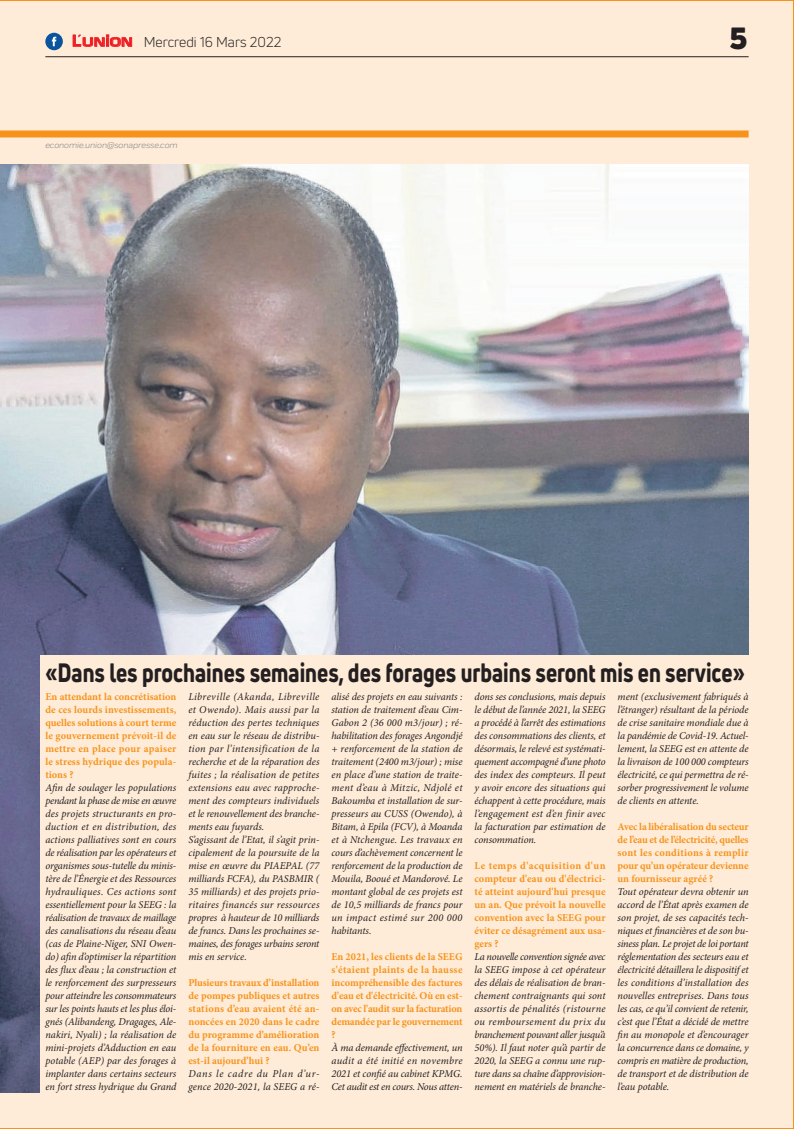
<style>
.page{position:relative;width:794px;height:1129px;background:#fff}
.page>*{position:absolute;margin:0;border:0;box-sizing:border-box;transform-origin:0 0}
.t1{font:900 30px "Uni Neue";color:#231f20}
.t2{font:800 26px "Uni Neue";color:#231f20;scale:.81 1}
.t3{font:14px "Uni Neue";color:#231f20}
.t4{font:italic 10.5px/13px "Minion Pro";color:#231f20;text-align:justify}
.t5{font:700 10.5px/13px "Minion Pro";color:#f7931d;text-align:justify}
.t6{font:italic 9px "Praktika";color:#818386}
.s1{font-family:"Eurostile";font-weight:600;font-size:15px;color:#ee1d23}
.s2{font-family:"Eurostile";font-weight:600;font-size:11.4px;color:#ee1d23}
</style>
<div class="page">
<div style="left:0;top:0;width:794px;height:1128px;background:#feecd8"></div>
<img style="left:0;top:164px;width:748px;height:927px">
<div style="left:40px;top:655px;width:714px;height:439px;background:#feecd8"></div>
<hr style="left:45px;top:56px;width:703px;height:1px;background:#231f20">
<div style="left:0;top:130px;width:748px;height:7px;background:#f7931d"></div>
<svg style="left:72px;top:34px;width:60px;height:13px"></svg>
<div style="left:45px;top:33px;width:18px;height:17px;background:#08549e;border-radius:50%"></div>
<svg style="left:52px;top:37px;width:4px;height:9px"></svg>
<h3 class="t3" style="left:72px;top:33px;width:211px"><span class="s1">L</span><span class="s2">UNION</span> Mercredi 16 Mars 2022</h3>
<p class="t6" style="left:45px;top:139px;width:134px">economie.union@sonapresse.com</p>
<h1 class="t1" style="left:729px;top:17px;width:19px">5</h1>
<h2 class="t2" style="left:45px;top:655px;width:865px">«Dans les prochaines semaines, des forages urbains seront mis en service»</h2>
<p class="t5" style="left:45px;top:689px;width:132px">En attendant la concrétisation de ces lourds investissements, quelles solutions à court terme le gouvernement prévoit-il de mettre en place pour apaiser le stress hydrique des popula&shy;tions ?</p>
<p class="t4" style="left:45px;top:780px;width:133px">Afin de soulager les populations pendant la phase de mise en œuvre des projets structurants en pro&shy;duction et en distribution, des actions palliatives sont en cours de réalisation par les opérateurs et organismes sous-tutelle du minis&shy;tère de l’Énergie et des Ressources hydrauliques. Ces actions sont essentiellement pour la SEEG : la réalisation de travaux de maillage des canalisations du réseau d’eau (cas de Plaine-Niger, SNI Owen&shy;do) afin d’optimiser la répartition des flux d’eau ; la construction et le renforcement des surpresseurs pour atteindre les consommateurs sur les points hauts et les plus éloi&shy;gnés (Alibandeng, Dragages, Ale&shy;nakiri, Nyali) ; la réalisation de mini-projets d’Adduction en eau potable (AEP) par des forages à implanter dans certains secteurs en fort stress hydrique du Grand</p>
<p class="t4" style="left:188px;top:689px;width:133px;text-align:left">Libreville (Akanda, Libreville et Owendo). Mais aussi par la réduction des pertes techniques en eau sur le réseau de distribu&shy;tion par l’intensification de la recherche et de la réparation des fuites ; la réalisation de petites extensions eau avec rapproche&shy;ment des compteurs individuels et le renouvellement des branche&shy;ments eau fuyards.<br>S’agissant de l’Etat, il s’agit prin&shy;cipalement de la poursuite de la mise en œuvre du PIAEPAL (77 milliards FCFA), du PASBMIR (<br>35 milliards) et des projets prio&shy;ritaires financés sur ressources propres à hauteur de 10 milliards de francs. Dans les prochaines se&shy;maines, des forages urbains seront mis en service.</p>
<p class="t5" style="left:188px;top:975px;width:133px">Plusieurs travaux d’installation de pompes publiques et autres stations d’eau avaient été an&shy;noncées en 2020 dans le cadre du programme d’amélioration de la fourniture en eau. Qu’en est-il aujourd’hui ?</p>
<p class="t4" style="left:188px;top:1066px;width:132px">Dans le cadre du Plan d’ur&shy;gence 2020-2021, la SEEG a ré-</p>
<p class="t4" style="left:331px;top:689px;width:133px">alisé des projets en eau suivants : station de traitement d’eau Cim-Gabon 2 (36 000 m3/jour) ; ré&shy;habilitation des forages Angondjé + renforcement de la station de traitement (2400 m3/jour) ; mise en place d’une station de traite&shy;ment d’eau à Mitzic, Ndjolé et Bakoumba et installation de sur&shy;presseurs au CUSS (Owendo), à Bitam, à Epila (FCV), à Moanda et à Ntchengue. Les travaux en cours d’achèvement concernent le renforcement de la production de Mouila, Booué et Mandorové. Le montant global de ces projets est de 10,5 milliards de francs pour un impact estimé sur 200 000 habitants.</p>
<p class="t5" style="left:331px;top:949px;width:133px">En 2021, les clients de la SEEG s'étaient plaints de la hausse incompréhensible des factures d'eau et d'électricité. Où en est&shy;on avec l'audit sur la facturation demandée par le gouvernement ?</p>
<p class="t4" style="left:331px;top:1040px;width:133px">À ma demande effectivement, un audit a été initié en novembre 2021 et confié au cabinet KPMG.<br>Cet audit est en cours. Nous atten-</p>
<p class="t4" style="left:474px;top:689px;width:133px">dons ses conclusions, mais depuis le début de l’année 2021, la SEEG a procédé à l’arrêt des estimations des consommations des clients, et désormais, le relevé est systémati&shy;quement accompagné d’une photo des index des compteurs. Il peut y avoir encore des situations qui échappent à cette procédure, mais l’engagement est d’en finir avec la facturation par estimation de consommation.</p>
<p class="t5" style="left:474px;top:858px;width:133px">Le temps d'acquisition d'un compteur d'eau ou d'électrici&shy;té atteint aujourd'hui presque un an. Que prévoit la nouvelle convention avec la SEEG pour éviter ce désagrément aux usa&shy;gers ?</p>
<p class="t4" style="left:474px;top:949px;width:133px">La nouvelle convention signée avec la SEEG impose à cet opérateur des délais de réalisation de bran&shy;chement contraignants qui sont assortis de pénalités (ristourne ou remboursement du prix du branchement pouvant aller jusqu’à 50%). Il faut noter qu’à partir de 2020, la SEEG a connu une rup&shy;ture dans sa chaîne d’approvision&shy;nement en matériels de branche-</p>
<p class="t4" style="left:617px;top:689px;width:133px">ment (exclusivement fabriqués à l’étranger) résultant de la période de crise sanitaire mondiale due à la pandémie de Covid-19. Actuel&shy;lement, la SEEG est en attente de la livraison de 100 000 compteurs électricité, ce qui permettra de ré&shy;sorber progressivement le volume de clients en attente.</p>
<p class="t5" style="left:617px;top:819px;width:133px">Avec la libéralisation du secteur de l’eau et de l’électricité, quelles sont les conditions à remplir pour qu’un opérateur devienne un fournisseur agréé ?</p>
<p class="t4" style="left:617px;top:884px;width:133px">Tout opérateur devra obtenir un accord de l’État après examen de son projet, de ses capacités tech&shy;niques et financières et de son bu&shy;siness plan. Le projet de loi portant réglementation des secteurs eau et électricité détaillera le dispositif et les conditions d’installation des nouvelles entreprises. Dans tous les cas, ce qu’il convient de retenir, c’est que l’État a décidé de mettre fin au monopole et d’encourager la concurrence dans ce domaine, y compris en matière de production, de transport et de distribution de l’eau potable.</p>
</div>
